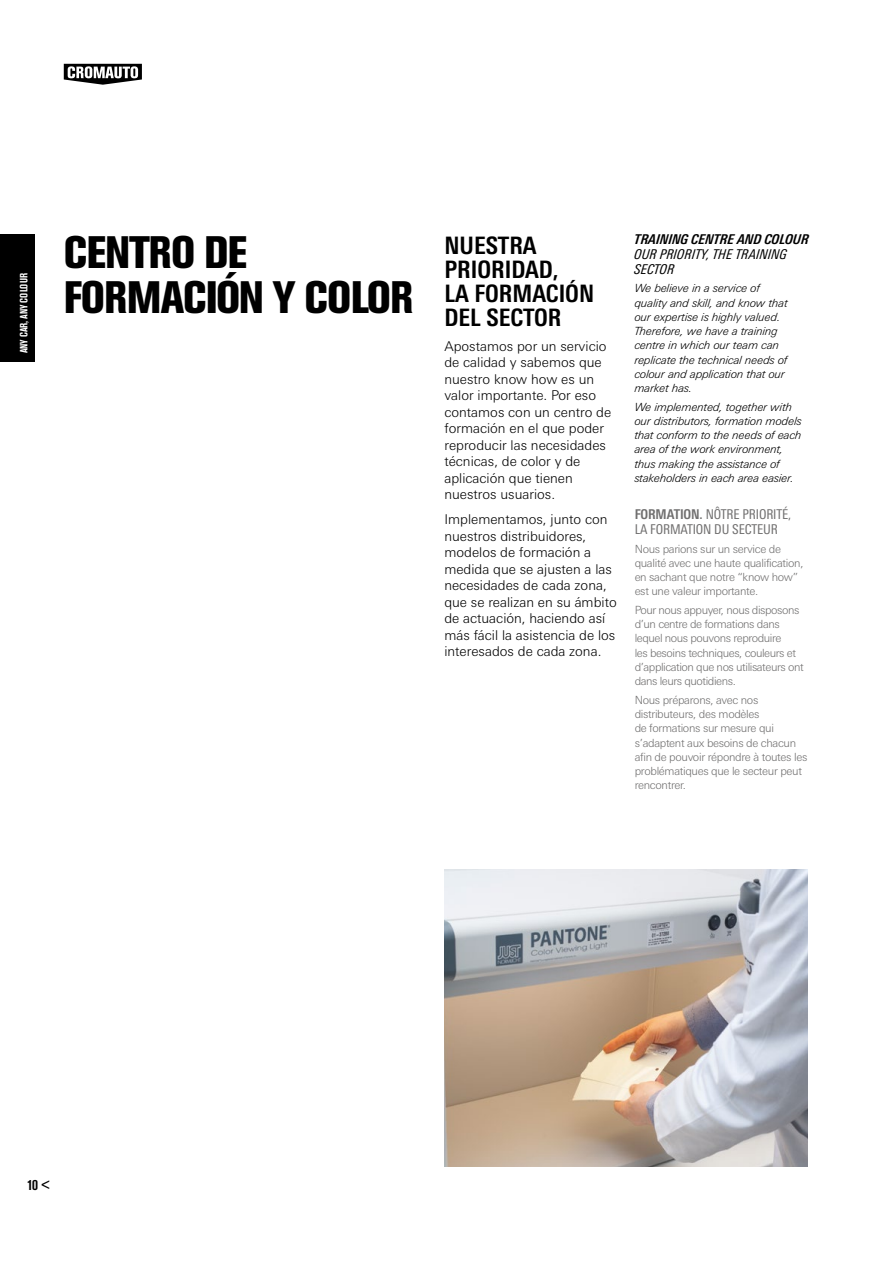
<style>
.page{position:relative;width:893px;height:1263px;background:#fff}
.page>*{position:absolute;margin:0;border:0;box-sizing:border-box;transform-origin:0 0}
.t1{font:800 condensed 45px/45px "Akzidenz Grotesk BE";letter-spacing:-.02em;color:#000}
.t2{font:700 condensed 24px/24px "Linotype Univers";color:#000}
.t3{font:700 condensed 15px "Akzidenz Grotesk BE";color:#000}
.t4{font:300 13.5px/16.5px "Linotype Univers Basic";color:#000}
.t5{font:condensed 13.5px/15px "Linotype Univers";letter-spacing:-.01em;color:#706f6f}
.t6{font:italic condensed 13.5px/15px "Linotype Univers";color:#000}
.t7{font:italic 700 condensed 13.5px "Linotype Univers";color:#000}
.t8{font:300 11.25px/14.2px "Linotype Univers Basic";letter-spacing:-.03em;color:#706f6f}
.t9{font:italic 300 11.25px/14.2px "Linotype Univers Basic";color:#000}
.t10{font:700 condensed 10.5px "Akzidenz Grotesk BE";color:#fff}
.s1{font-weight:700}
</style>
<div class="page">
<div style="left:0;top:234px;width:34px;height:127px;background:#000"></div>
<svg style="left:64px;top:64px;width:78px;height:21px"></svg>
<img style="left:444px;top:870px;width:364px;height:296px">
<p class="t10" style="left:18px;top:353px;width:82px;rotate:-90deg">ANY CAR, ANY COLOUR</p>
<h1 class="t1" style="left:64px;top:230px;width:351px">CENTRO DE<br>FORMACIÓN Y COLOR</h1>
<h2 class="t2" style="left:444px;top:233px;width:151px">NUESTRA<br>PRIORIDAD,<br>LA FORMACIÓN<br>DEL SECTOR</h2>
<p class="t4" style="left:444px;top:338px;width:168px">Apostamos por un servicio de calidad y sabemos que nuestro know how es un valor importante. Por eso contamos con un centro de formación en el que poder reproducir las necesidades técnicas, de color y de aplicación que tienen nuestros usuarios.</p>
<p class="t4" style="left:444px;top:511px;width:174px">Implementamos, junto con nuestros distribuidores, modelos de formación a medida que se ajusten a las necesidades de cada zona, que se realizan en su ámbito de actuación, haciendo así más fácil la asistencia de los interesados de cada zona.</p>
<p class="t7" style="left:635px;top:231px;width:176px">TRAINING CENTRE AND COLOUR</p>
<p class="t6" style="left:635px;top:246px;width:154px">OUR PRIORITY, THE TRAINING<br>SECTOR</p>
<p class="t9" style="left:635px;top:281px;width:155px">We believe in a service of quality and skill, and know that our expertise is highly valued.<br>Therefore, we have a training centre in which our team can replicate the technical needs of colour and application that our market has.</p>
<p class="t9" style="left:635px;top:399px;width:169px">We implemented, together with our distributors, formation models that conform to the needs of each area of the work environment, thus making the assistance of stakeholders in each area easier.</p>
<p class="t5" style="left:635px;top:507px;width:158px"><span class="s1">FORMATION.</span> NÔTRE PRIORITÉ,<br>LA FORMATION DU SECTEUR</p>
<p class="t8" style="left:635px;top:541px;width:170px">Nous parions sur un service de qualité avec une haute qualification, en sachant que notre “know how” est une valeur importante.</p>
<p class="t8" style="left:635px;top:603px;width:171px">Pour nous appuyer, nous disposons d’un centre de formations dans lequel nous pouvons reproduire<br>les besoins techniques, couleurs et d’application que nos utilisateurs ont dans leurs quotidiens.</p>
<p class="t8" style="left:635px;top:692px;width:174px">Nous préparons, avec nos distributeurs, des modèles<br>de formations sur mesure qui s’adaptent aux besoins de chacun afin de pouvoir répondre à toutes les problématiques que le secteur peut rencontrer.</p>
<h3 class="t3" style="left:27px;top:1176px;width:24px">10 &lt;</h3>
</div>
